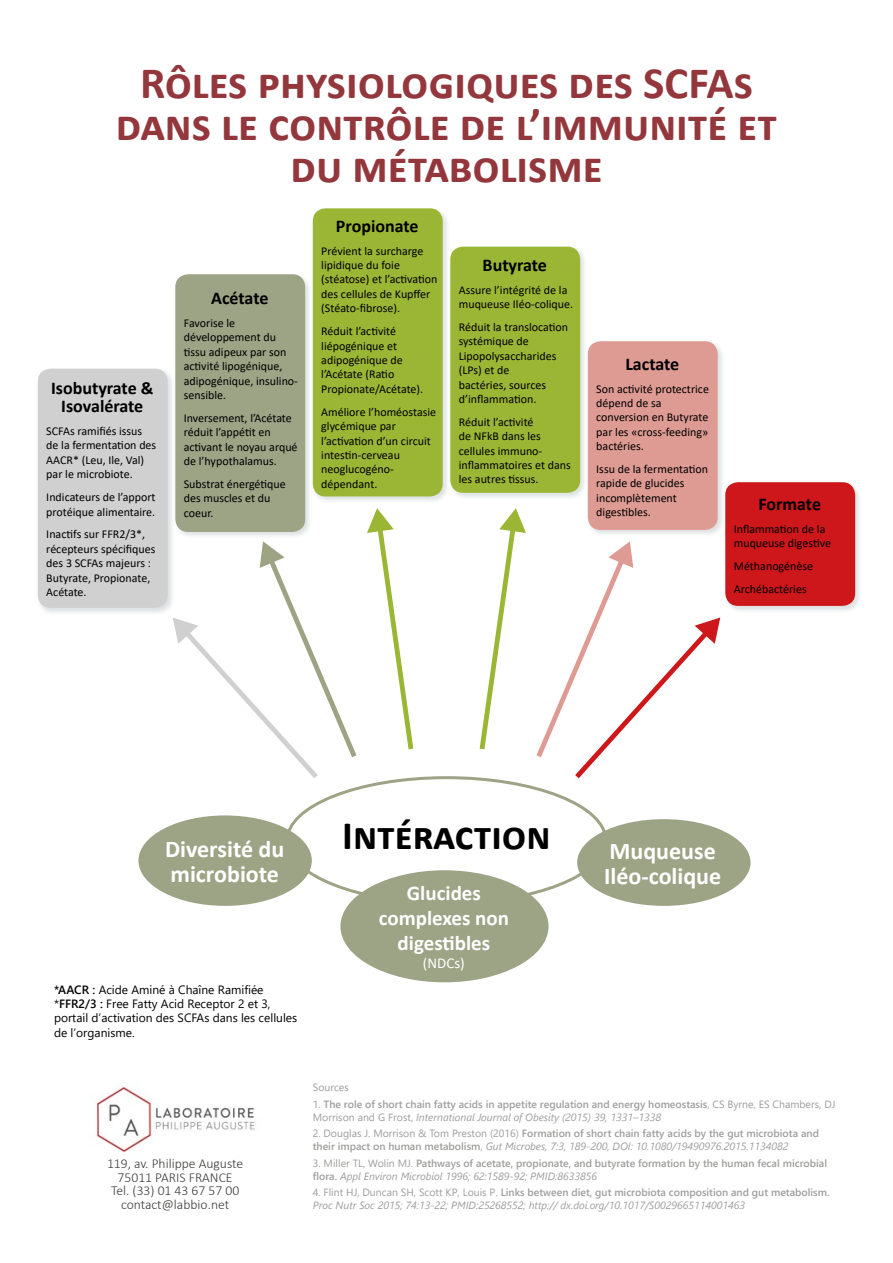
<style>
.page{position:relative;width:893px;height:1263px;background:#fff}
.page>*{position:absolute;margin:0;border:0;box-sizing:border-box;transform-origin:0 0}
.t1{font:700 45px/42px "Calibri";color:#94373c;text-align:center}
.t2{font:700 40.5px "Calibri";color:#000}
.t3{font:700 24px/25.5px "Calibri";color:#fff}
.t4{font:700 21px/25.2px "Calibri";color:#fff;text-align:center}
.t5{font:700 18px/18.1px "Calibri";color:#000;text-align:center}
.t6{font:15px "Calibri";color:#fff}
.t7{font:300 13.65px/13.5px "Calibri";color:#3c3c3b;text-align:center}
.t8{font:12px/14.4px "Calibri";color:#000}
.t9{font:12px/14.4px "Segoe UI";color:#000}
.t10{font:600 10.5px/12.6px "Segoe UI";color:#9d9d9c}
.t11{font:italic 10.5px/12.6px "Segoe UI";color:#9d9d9c}
.t12{font:10.5px "Segoe UI";color:#9d9d9c}
.s1{font-weight:600}
.s2{font-weight:400}
.s3{font-weight:400;font-style:italic}
.s4{font-style:normal}
.s5{font-weight:600;font-style:normal}
</style>
<div class="page">
<div style="left:36px;top:367px;width:140px;height:248px;background:#14353c;opacity:.15"></div>
<div style="left:38px;top:369px;width:130px;height:239px;background:#d0d0d0;border-radius:13px"></div>
<div style="left:174px;top:273px;width:139px;height:267px;background:#14353c;opacity:.15"></div>
<div style="left:175px;top:274px;width:130px;height:258px;background:#9da385;border-radius:13px"></div>
<div style="left:311px;top:207px;width:140px;height:297px;background:#14353c;opacity:.15"></div>
<div style="left:313px;top:208px;width:130px;height:288px;background:#9bb635;border-radius:13px"></div>
<div style="left:586px;top:340px;width:140px;height:198px;background:#14353c;opacity:.15"></div>
<div style="left:588px;top:341px;width:130px;height:189px;background:#de9b94;border-radius:13px"></div>
<div style="left:723px;top:481px;width:140px;height:132px;background:#14353c;opacity:.15"></div>
<div style="left:725px;top:482px;width:130px;height:124px;background:#cd171a;border-radius:13px"></div>
<div style="left:449px;top:245px;width:139px;height:255px;background:#14353c;opacity:.15"></div>
<div style="left:450px;top:247px;width:130px;height:246px;background:#9bb635;border-radius:13px"></div>
<svg style="left:536px;top:541px;width:184px;height:237px"></svg>
<svg style="left:173px;top:541px;width:183px;height:237px"></svg>
<svg style="left:480px;top:508px;width:46px;height:241px"></svg>
<svg style="left:367px;top:508px;width:46px;height:241px"></svg>
<div style="left:138px;top:815px;width:174px;height:91px;background:#9da385;border-radius:50%"></div>
<div style="left:577px;top:819px;width:173px;height:87px;background:#9da385;border-radius:50%"></div>
<div style="left:340px;top:870px;width:209px;height:112px;background:#9da385;border-radius:50%"></div>
<img style="left:96px;top:1087px;width:159px;height:65px">
<h1 class="t1" style="left:116px;top:62px;width:663px">Rôles physiologiques des SCFAs dans le contrôle de l’immunité et du métabolisme</h1>
<h3 class="t5" style="left:51px;top:379px;width:104px">Isobutyrate &amp;<br>Isovalérate</h3>
<p class="t8" style="left:46px;top:424px;width:111px">SCFAs ramifiés issus de la fermentation des<br>AACR* (Leu, Ile, Val) par le microbiote.</p>
<p class="t8" style="left:46px;top:490px;width:111px">Indicateurs de l’apport protéique alimentaire.</p>
<p class="t8" style="left:46px;top:527px;width:111px">Inactifs sur FFR2/3*, récepteurs spécifiques des 3 SCFAs majeurs :<br>Butyrate, Propionate,<br>Acétate.</p>
<h3 class="t5" style="left:211px;top:289px;width:59px">Acétate</h3>
<p class="t8" style="left:184px;top:315px;width:116px">Favorise le développement du tissu adipeux par son activité lipogénique, adipogénique, insulino&shy;sensible.</p>
<p class="t8" style="left:184px;top:410px;width:115px">Inversement, l’Acétate réduit l’appétit en activant le noyau arqué de l’hypothalamus.</p>
<p class="t8" style="left:184px;top:476px;width:103px">Substrat énergétique des muscles et du coeur.</p>
<h3 class="t5" style="left:336px;top:216px;width:84px">Propionate</h3>
<p class="t8" style="left:321px;top:243px;width:118px">Prévient la surcharge lipidique du foie (stéatose) et l’activation des cellules de Kupffer (Stéato-fibrose).</p>
<p class="t8" style="left:321px;top:324px;width:103px">Réduit l’activité liépogénique et adipogénique de l’Acétate (Ratio<br>Propionate/Acétate).</p>
<p class="t8" style="left:321px;top:404px;width:116px">Améliore l’homéostasie glycémique par l’activation d’un circuit intestin-cerveau neoglucogéno&shy;dépendant.</p>
<h3 class="t5" style="left:483px;top:255px;width:66px">Butyrate</h3>
<p class="t8" style="left:459px;top:282px;width:116px">Assure l’intégrité de la muqueuse Iléo-colique.</p>
<p class="t8" style="left:459px;top:319px;width:111px">Réduit la translocation systémique de<br>Lipopolysaccharides (LPs) et de<br>bactéries, sources d’inflammation.</p>
<p class="t8" style="left:459px;top:414px;width:113px">Réduit l’activité<br>de NFkB dans les cellules immuno&shy;inflammatoires et dans les autres tissus.</p>
<h3 class="t5" style="left:625px;top:354px;width:55px">Lactate</h3>
<p class="t8" style="left:596px;top:381px;width:114px">Son activité protectrice dépend de sa conversion en Butyrate par les «cross-feeding» bactéries.</p>
<p class="t8" style="left:596px;top:462px;width:113px">Issu de la fermentation rapide de glucides incomplètement digestibles.</p>
<h3 class="t5" style="left:758px;top:494px;width:64px">Formate</h3>
<p class="t8" style="left:734px;top:521px;width:99px">Inflammation de la muqueuse digestive</p>
<p class="t8" style="left:734px;top:554px;width:81px;line-height:23px">Méthanogénèse<br>Archébactéries</p>
<h3 class="t3" style="left:165px;top:836px;width:121px">Diversité du</h3>
<h3 class="t3" style="left:170px;top:861px;width:110px">microbiote</h3>
<p class="t9" style="left:54px;top:981px;width:245px"><span class="s1">*AACR :</span> Acide Aminé à Chaîne Ramifiée *<span class="s1">FFR2/3 :</span> Free Fatty Acid Receptor 2 et 3, portail d’activation des SCFAs dans les cellules de l’organisme.</p>
<h2 class="t2" style="left:342px;top:807px;width:210px">Intéraction</h2>
<h3 class="t4" style="left:379px;top:880px;width:132px">Glucides complexes non digestibles</h3>
<p class="t6" style="left:423px;top:953px;width:43px">(NDCs)</p>
<h3 class="t3" style="left:604px;top:838px;width:119px">Muqueuse<br>Iléo-colique</h3>
<p class="t7" style="left:107px;top:1157px;width:138px">119, av. Philippe Auguste<br>75011 PARIS FRANCE<br>Tel. (33) 01 43 67 57 00 contact@labbio.net</p>
<p class="t12" style="left:313px;top:1077px;width:38px">Sources</p>
<p class="t10" style="left:313px;top:1097px;width:524px"><span class="s2">1.</span> The role of short chain fatty acids in appetite regulation and energy homeostasis<span class="s2">, CS Byrne, ES Chambers, DJ<br>Morrison and G Frost,</span> <span class="s3">International Journal of Obesity (2015) 39, 1331–1338</span></p>
<p class="t10" style="left:313px;top:1126px;width:508px"><span class="s2">2. Douglas J. Morrison &amp; Tom Preston (2016)</span> Formation of short chain fatty acids by the gut microbiota and their impact on human metabolism<span class="s2">,</span> <span class="s3">Gut Microbes, 7:3, 189-200, DOI: 10.1080/19490976.2015.1134082</span></p>
<p class="t10" style="left:313px;top:1156px;width:516px"><span class="s2">3. Miller TL, Wolin MJ.</span> Pathways of acetate, propionate, and butyrate formation by the human fecal microbial flora. <span class="s3">Appl Environ Microbiol 1996; 62:1589-92; PMID:8633856</span></p>
<p class="t11" style="left:313px;top:1185px;width:518px"><span class="s4">4. Flint HJ, Duncan SH, Scott KP, Louis P.</span> <span class="s5">Links between diet, gut microbiota composition and gut metabolism.<br></span>Proc Nutr Soc 2015; 74:13-22; PMID:25268552; http:// dx.doi.org/10.1017/S0029665114001463</p>
</div>
